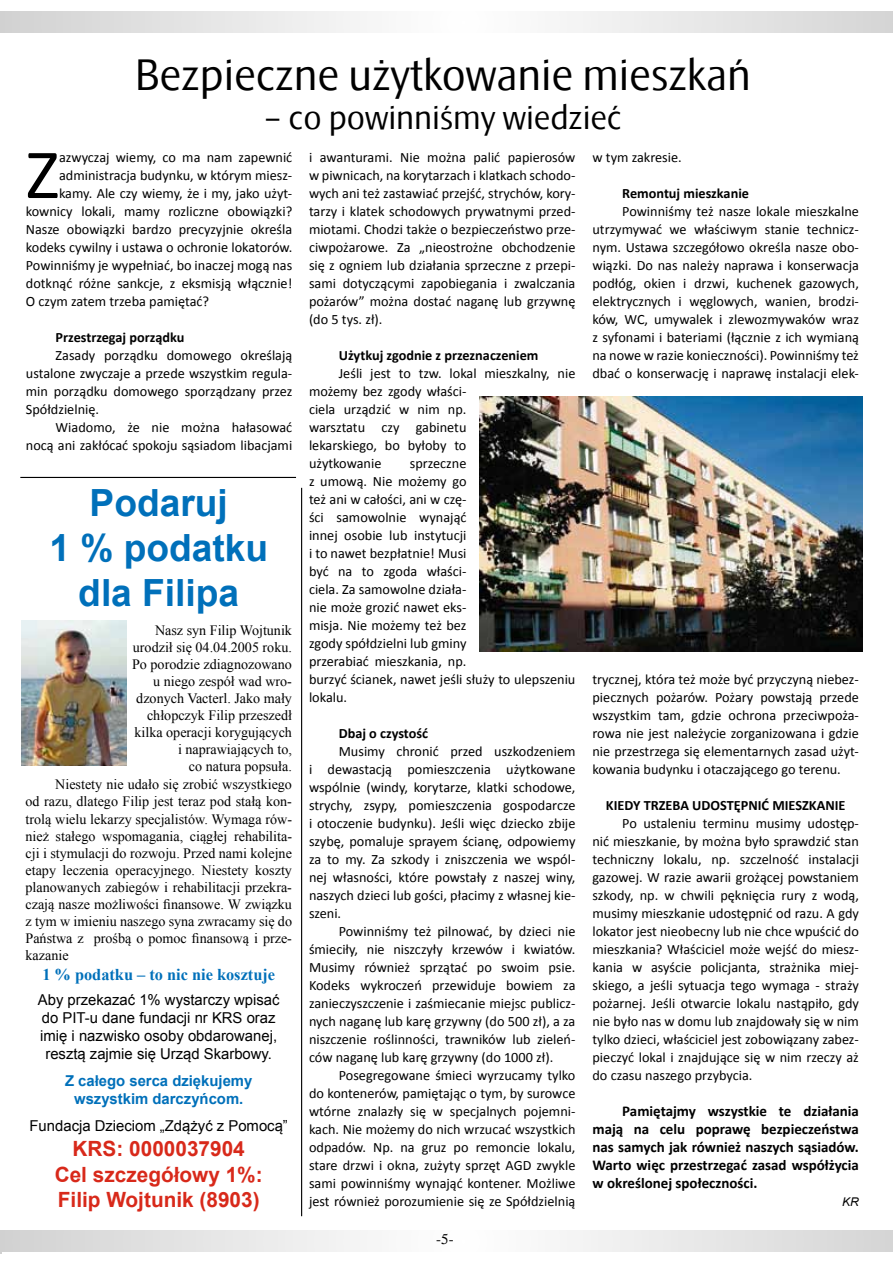
<style>
.page{position:relative;width:893px;height:1263px;background:#fff}
.page>*{position:absolute;margin:0;border:0;box-sizing:border-box;transform-origin:0 0}
.t1{font:70.95px "Calibri";color:#000}
.t2{font:43.5px "Skoda Sans";color:#000}
.t3{font:700 37.5px/45px "Arial";color:#0070ba;text-align:center}
.t4{font:33px "Skoda Sans";color:#000}
.t5{font:700 21px/25.2px "Arial";color:#d8291a;text-align:center}
.t6{font:700 16.5px "Times New Roman";color:#0070ba}
.t7{font:700 15px/18px "Calibri";color:#000;text-align:justify}
.t8{font:15px/18px "Arial";color:#000;text-align:center}
.t9{font:700 15px/18px "Arial";color:#0070ba;text-align:center}
.t10{font:15px "Times";color:#000}
.t11{font:14.25px/18px "Calibri";color:#000;text-align:justify}
.t12{font:14.25px/17.1px "Times New Roman";color:#000;text-align:right}
.t13{font:700 14.25px "Calibri";color:#000}
.t14{font:italic 12px "Arial";color:#000}
</style>
<div class="page">
<hr style="left:0;top:1232px;width:2px;height:21px;background:#d1d1d1">
<svg style="left:0;top:12px;width:893px;height:20px"></svg>
<svg style="left:0;top:1231px;width:893px;height:21px"></svg>
<img style="left:21px;top:621px;width:105px;height:144px">
<hr style="left:20px;top:477px;width:276px;height:1px;background:#000">
<hr style="left:301px;top:488px;width:1px;height:728px;background:#000">
<img style="left:480px;top:396px;width:382px;height:256px">
<h2 class="t2" style="left:135px;top:51px;width:617px">Bezpieczne użytkowanie mieszkań</h2>
<h3 class="t4" style="left:264px;top:99px;width:359px">– co powinniśmy wiedzieć</h3>
<h1 class="t1" style="left:26px;top:130px;width:35px">Z</h1>
<p class="t11" style="left:59px;top:148px;width:235px">azwyczaj wiemy, co ma nam zapewnić</p>
<p class="t11" style="left:59px;top:166px;width:235px">administracja budynku, w którym miesz-</p>
<p class="t11" style="left:59px;top:184px;width:235px">kamy. Ale czy wiemy, że i my, jako użyt-</p>
<p class="t11" style="left:26px;top:202px;width:268px">kownicy lokali, mamy rozliczne obowiązki?</p>
<p class="t11" style="left:26px;top:220px;width:268px">Nasze obowiązki bardzo precyzyjnie określa</p>
<p class="t11" style="left:26px;top:238px;width:268px">kodeks cywilny i ustawa o ochronie lokatorów.</p>
<p class="t11" style="left:26px;top:256px;width:268px">Powinniśmy je wypełniać, bo inaczej mogą nas</p>
<p class="t11" style="left:26px;top:274px;width:268px">dotknąć różne sankcje, z eksmisją włącznie!</p>
<p class="t11" style="left:26px;top:292px;width:185px">O czym zatem trzeba pamiętać?</p>
<p class="t13" style="left:56px;top:328px;width:130px">Przestrzegaj porządku</p>
<p class="t11" style="left:26px;top:346px;width:268px;text-indent:30px">Zasady porządku domowego określają ustalone zwyczaje a przede wszystkim regula&shy;min porządku domowego sporządzany przez Spółdzielnię.</p>
<p class="t11" style="left:26px;top:418px;width:268px;text-align:right">Wiadomo, że nie można hałasować nocą ani zakłócać spokoju sąsiadom libacjami</p>
<h3 class="t3" style="left:49px;top:481px;width:220px">Podaruj<br>1 % podatku dla Filipa</h3>
<p class="t12" style="left:132px;top:621px;width:161px">Nasz syn Filip Wojtunik urodził się 04.04.2005 roku.<br>Po porodzie zdiagnozowano u niego zespół wad wro&shy;dzonych Vacterl. Jako mały chłopczyk Filip przeszedł kilka operacji korygujących i naprawiających to,<br>co natura popsuła.</p>
<p class="t12" style="left:26px;top:776px;width:268px;text-align:justify;text-indent:30px">Niestety nie udało się zrobić wszystkiego od razu, dlatego Filip jest teraz pod stałą kon&shy;trolą wielu lekarzy specjalistów. Wymaga rów&shy;nież stałego wspomagania, ciągłej rehabilita&shy;cji i stymulacji do rozwoju. Przed nami kolejne etapy leczenia operacyjnego. Niestety koszty planowanych zabiegów i rehabilitacji przekra&shy;czają nasze możliwości finansowe. W związku z tym w imieniu naszego syna zwracamy się do Państwa z prośbą o pomoc finansową i prze&shy;kazanie</p>
<p class="t6" style="left:42px;top:963px;width:234px">1 % podatku – to nic nie kosztuje</p>
<p class="t8" style="left:38px;top:991px;width:243px">Aby przekazać 1% wystarczy wpisać do PIT-u dane fundacji nr KRS oraz imię i nazwisko osoby obdarowanej, resztą zajmie się Urząd Skarbowy.</p>
<p class="t9" style="left:65px;top:1072px;width:189px">Z całego serca dziękujemy wszystkim darczyńcom.</p>
<p class="t8" style="left:30px;top:1117px;width:260px">Fundacja Dzieciom „Zdążyć z Pomocą”</p>
<h3 class="t5" style="left:55px;top:1137px;width:209px">KRS: 0000037904<br>Cel szczegółowy 1%:<br>Filip Wojtunik (8903)</h3>
<p class="t11" style="left:309px;top:148px;width:268px">i awanturami. Nie można palić papierosów w piwnicach, na korytarzach i klatkach schodo&shy;wych ani też zastawiać przejść, strychów, kory&shy;tarzy i klatek schodowych prywatnymi przed&shy;miotami. Chodzi także o bezpieczeństwo prze&shy;ciwpożarowe. Za „nieostrożne obchodzenie się z ogniem lub działania sprzeczne z przepi&shy;sami dotyczącymi zapobiegania i zwalczania pożarów” można dostać naganę lub grzywnę (do 5 tys. zł).</p>
<p class="t13" style="left:339px;top:346px;width:201px">Użytkuj zgodnie z przeznaczeniem</p>
<p class="t11" style="left:309px;top:364px;width:268px;text-align:left;text-indent:30px">Jeśli jest to tzw. lokal mieszkalny, nie możemy bez zgody właści-<br>ciela urządzić w nim np.<br>warsztatu czy gabinetu<br>lekarskiego, bo byłoby to<br>użytkowanie</p>
<p class="t11" style="left:309px;top:454px;width:268px;text-align:left;text-indent:101px">sprzeczne<br>z umową. Nie możemy go<br>też ani w całości, ani w czę-<br>ści samowolnie wynająć<br>innej osobie lub instytucji<br>i to nawet bezpłatnie! Musi<br>być na to zgoda właści-<br>ciela. Za samowolne działa-<br>nie może grozić nawet eks-<br>misja. Nie możemy też bez<br>zgody spółdzielni lub gminy<br>przerabiać mieszkania, np.<br>burzyć ścianek, nawet jeśli służy to ulepszeniu lokalu.</p>
<p class="t13" style="left:339px;top:724px;width:91px">Dbaj o czystość</p>
<p class="t11" style="left:309px;top:742px;width:268px;text-indent:30px">Musimy chronić przed uszkodzeniem i dewastacją pomieszczenia użytkowane wspólnie (windy, korytarze, klatki schodowe, strychy, zsypy, pomieszczenia gospodarcze i otoczenie budynku). Jeśli więc dziecko zbije szybę, pomaluje sprayem ścianę, odpowiemy za to my. Za szkody i zniszczenia we wspól&shy;nej własności, które powstały z naszej winy, naszych dzieci lub gości, płacimy z własnej kie&shy;szeni.</p>
<p class="t11" style="left:309px;top:922px;width:268px;text-indent:30px">Powinniśmy też pilnować, by dzieci nie śmieciły, nie niszczyły krzewów i kwiatów.<br>Musimy również sprzątać po swoim psie.<br>Kodeks wykroczeń przewiduje bowiem za zanieczyszczenie i zaśmiecanie miejsc publicz&shy;nych naganę lub karę grzywny (do 500 zł), a za niszczenie roślinności, trawników lub zieleń&shy;ców naganę lub karę grzywny (do 1000 zł).</p>
<p class="t11" style="left:309px;top:1066px;width:268px;text-indent:30px">Posegregowane śmieci wyrzucamy tylko do kontenerów, pamiętając o tym, by surowce wtórne znalazły się w specjalnych pojemni&shy;kach. Nie możemy do nich wrzucać wszystkich odpadów. Np. na gruz po remoncie lokalu, stare drzwi i okna, zużyty sprzęt AGD zwykle sami powinniśmy wynająć kontener. Możliwe jest również porozumienie się ze Spółdzielnią</p>
<p class="t10" style="left:436px;top:1231px;width:19px">-5-</p>
<p class="t11" style="left:592px;top:148px;width:91px">w tym zakresie.</p>
<p class="t13" style="left:622px;top:184px;width:128px">Remontuj mieszkanie</p>
<p class="t11" style="left:592px;top:202px;width:268px;text-indent:30px">Powinniśmy też nasze lokale mieszkalne utrzymywać we właściwym stanie technicz&shy;nym. Ustawa szczegółowo określa nasze obo&shy;wiązki. Do nas należy naprawa i konserwacja podłóg, okien i drzwi, kuchenek gazowych, elektrycznych i węglowych, wanien, brodzi&shy;ków, WC, umywalek i zlewozmywaków wraz z syfonami i bateriami (łącznie z ich wymianą na nowe w razie konieczności). Powinniśmy też dbać o konserwację i naprawę instalacji elek-</p>
<p class="t11" style="left:592px;top:670px;width:268px">trycznej, która też może być przyczyną niebez&shy;piecznych pożarów. Pożary powstają przede wszystkim tam, gdzie ochrona przeciwpoża&shy;rowa nie jest należycie zorganizowana i gdzie nie przestrzega się elementarnych zasad użyt&shy;kowania budynku i otaczającego go terenu.</p>
<p class="t13" style="left:606px;top:796px;width:241px">KIEDY TRZEBA UDOSTĘPNIĆ MIESZKANIE</p>
<p class="t11" style="left:592px;top:814px;width:268px;text-indent:30px">Po ustaleniu terminu musimy udostęp&shy;nić mieszkanie, by można było sprawdzić stan techniczny lokalu, np. szczelność instalacji gazowej. W razie awarii grożącej powstaniem szkody, np. w chwili pęknięcia rury z wodą, musimy mieszkanie udostępnić od razu. A gdy lokator jest nieobecny lub nie chce wpuścić do mieszkania? Właściciel może wejść do miesz&shy;kania w asyście policjanta, strażnika miej&shy;skiego, a jeśli sytuacja tego wymaga - straży pożarnej. Jeśli otwarcie lokalu nastąpiło, gdy nie było nas w domu lub znajdowały się w nim tylko dzieci, właściciel jest zobowiązany zabez&shy;pieczyć lokal i znajdujące się w nim rzeczy aż do czasu naszego przybycia.</p>
<p class="t7" style="left:592px;top:1102px;width:268px;text-indent:30px">Pamiętajmy wszystkie te działania mają na celu poprawę bezpieczeństwa nas samych jak również naszych sąsiadów.<br>Warto więc przestrzegać zasad współżycia w określonej społeczności.</p>
<p class="t14" style="left:842px;top:1194px;width:18px">KR</p>
</div>
